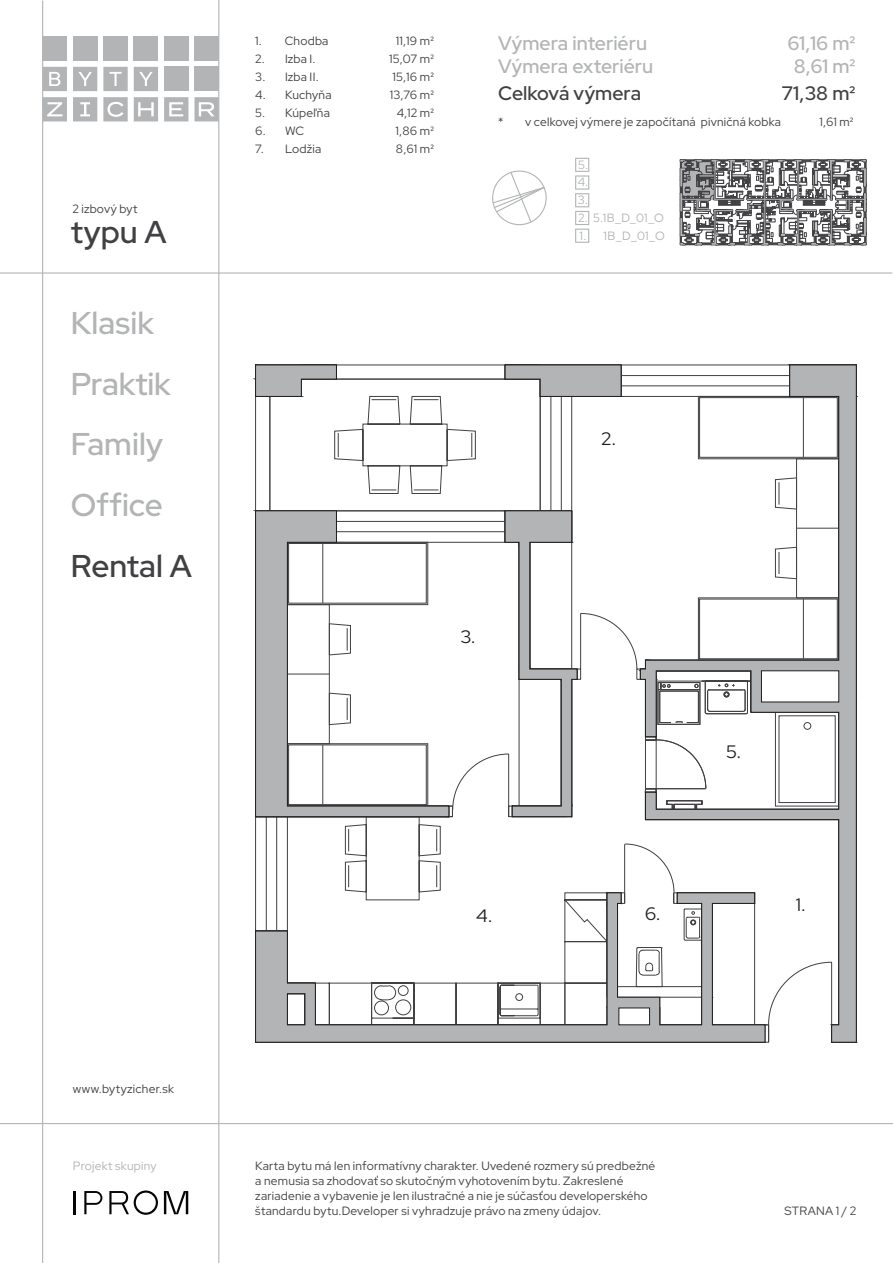
<style>
.page{position:relative;width:893px;height:1263px;background:#fff}
.page>*{position:absolute;margin:0;border:0;box-sizing:border-box;transform-origin:0 0}
.t1{font:600 31.5px/60.6px "Red Hat Display";letter-spacing:.005em;color:#b2b4b5}
.t2{font:600 31.5px "Red Hat Display";color:#414042}
.t3{font:600 19.5px "Red Hat Display";color:#b2b4b5}
.t4{font:600 19.5px "Red Hat Display";color:#414042}
.t5{font:18px "Red Hat Display";color:#231f20;scale:1.05 1}
.t6{font:18px "Red Hat Display";color:#231f20}
.t7{font:12px/15px "Red Hat Display";letter-spacing:.02em;color:#414042}
.t8{font:12px/17.1px "Red Hat Display";letter-spacing:.02em;color:#b2b4b5}
.t9{font:12px "Red Hat Display";color:#afafaf}
</style>
<div class="page">
<svg style="left:575px;top:158px;width:14px;height:85px"></svg>
<hr style="left:73px;top:1191px;width:2px;height:23px;background:#050504">
<svg style="left:84px;top:1191px;width:18px;height:23px"></svg>
<svg style="left:109px;top:1190px;width:49px;height:25px"></svg>
<svg style="left:164px;top:1191px;width:24px;height:23px"></svg>
<svg style="left:43px;top:97px;width:24px;height:24px"></svg>
<svg style="left:103px;top:97px;width:25px;height:24px"></svg>
<svg style="left:134px;top:97px;width:24px;height:24px"></svg>
<svg style="left:164px;top:97px;width:24px;height:24px"></svg>
<svg style="left:194px;top:97px;width:24px;height:24px"></svg>
<svg style="left:73px;top:97px;width:24px;height:24px"></svg>
<svg style="left:43px;top:67px;width:24px;height:24px"></svg>
<svg style="left:73px;top:67px;width:24px;height:24px"></svg>
<svg style="left:103px;top:67px;width:25px;height:24px"></svg>
<svg style="left:134px;top:67px;width:24px;height:24px"></svg>
<div style="left:164px;top:67px;width:24px;height:24px;background:#b2b4b5"></div>
<div style="left:194px;top:67px;width:25px;height:24px;background:#b2b4b5"></div>
<div style="left:43px;top:36px;width:24px;height:25px;background:#b2b4b5"></div>
<div style="left:73px;top:36px;width:24px;height:25px;background:#b2b4b5"></div>
<div style="left:103px;top:36px;width:25px;height:25px;background:#b2b4b5"></div>
<div style="left:134px;top:36px;width:24px;height:25px;background:#b2b4b5"></div>
<div style="left:164px;top:36px;width:24px;height:25px;background:#b2b4b5"></div>
<div style="left:194px;top:36px;width:25px;height:25px;background:#b2b4b5"></div>
<hr style="left:0;top:272px;width:892px;height:2px;background:#b2b4b5">
<hr style="left:0;top:1123px;width:893px;height:1px;background:#b2b4b5">
<hr style="left:42px;top:1px;width:1px;height:1262px;background:#b2b4b5">
<svg style="left:680px;top:160px;width:187px;height:85px"></svg>
<svg style="left:253px;top:364px;width:606px;height:679px"></svg>
<svg style="left:255px;top:510px;width:194px;height:307px"></svg>
<svg style="left:255px;top:892px;width:385px;height:150px"></svg>
<svg style="left:640px;top:365px;width:217px;height:677px"></svg>
<div style="left:761px;top:671px;width:78px;height:31px;background:#fff"></div>
<div style="left:619px;top:1008px;width:31px;height:17px;background:#fff"></div>
<hr style="left:218px;top:0;width:1px;height:1263px;background:#b2b4b5">
<svg style="left:492px;top:170px;width:55px;height:55px"></svg>
<p class="t7" style="left:72px;top:201px;width:67px">2 izbový byt</p>
<h1 class="t2" style="left:71px;top:211px;width:97px">typu A</h1>
<h1 class="t1" style="left:71px;top:292px;width:101px">Klasik<br>Praktik<br>Family<br>Office</h1>
<h1 class="t2" style="left:71px;top:544px;width:122px">Rental A</h1>
<p class="t7" style="left:255px;top:33px;width:75px">1. Chodba</p>
<p class="t7" style="left:396px;top:33px;width:39px">11,19 m²</p>
<p class="t7" style="left:255px;top:51px;width:62px">2. Izba I.</p>
<p class="t7" style="left:389px;top:51px;width:46px">15,07 m²</p>
<p class="t7" style="left:255px;top:69px;width:65px">3. Izba II.</p>
<p class="t7" style="left:393px;top:69px;width:43px">15,16 m²</p>
<p class="t7" style="left:255px;top:87px;width:78px">4. Kuchyňa</p>
<p class="t7" style="left:390px;top:87px;width:45px">13,76 m²</p>
<p class="t7" style="left:255px;top:105px;width:76px">5. Kúpeľňa</p>
<p class="t7" style="left:397px;top:105px;width:39px">4,12 m²</p>
<p class="t7" style="left:255px;top:123px;width:51px">6. WC</p>
<p class="t7" style="left:395px;top:123px;width:40px">1,86 m²</p>
<p class="t7" style="left:255px;top:141px;width:68px">7. Lodžia</p>
<p class="t7" style="left:396px;top:141px;width:39px">8,61 m²</p>
<h2 class="t3" style="left:498px;top:30px;width:150px">Výmera interiéru</h2>
<h2 class="t3" style="left:787px;top:30px;width:70px">61,16 m²</h2>
<h2 class="t3" style="left:498px;top:53px;width:156px">Výmera exteriéru</h2>
<h2 class="t3" style="left:794px;top:53px;width:63px">8,61 m²</h2>
<h2 class="t4" style="left:498px;top:80px;width:144px">Celková výmera</h2>
<h2 class="t4" style="left:782px;top:80px;width:75px">71,38 m²</h2>
<p class="t7" style="left:498px;top:114px;width:284px">* v celkovej výmere je započítaná pivničná kobka</p>
<p class="t7" style="left:819px;top:114px;width:35px">1,61 m²</p>
<p class="t8" style="left:578px;top:156px;width:12px;line-height:17.7px">5.<br>4.</p>
<p class="t9" style="left:578px;top:192px;width:12px">3.</p>
<p class="t8" style="left:578px;top:210px;width:87px">2. 5.1B_D_01_O<br>1.</p>
<p class="t8" style="left:604px;top:227px;width:63px">1B_D_01_O</p>
<h3 class="t5" style="left:460px;top:625px;width:16px">3.</h3>
<h3 class="t5" style="left:476px;top:903px;width:17px">4.</h3>
<h3 class="t5" style="left:601px;top:427px;width:16px">2.</h3>
<h3 class="t5" style="left:645px;top:901px;width:17px">6.</h3>
<h3 class="t5" style="left:726px;top:739px;width:16px">5.</h3>
<h3 class="t6" style="left:796px;top:893px;width:11px">1.</h3>
<p class="t7" style="left:73px;top:1081px;width:103px">www.bytyzicher.sk</p>
<p class="t8" style="left:73px;top:1157px;width:85px">Projekt skupiny</p>
<p class="t7" style="left:255px;top:1158px;width:402px">Karta bytu má len informatívny charakter. Uvedené rozmery sú predbežné a nemusia sa zhodovať so skutočným vyhotovením bytu. Zakreslené zariadenie a vybavenie je len ilustračné a nie je súčasťou developerského štandardu bytu.Developer si vyhradzuje právo na zmeny údajov.</p>
<p class="t7" style="left:784px;top:1203px;width:74px">STRANA 1 / 2</p>
</div>
